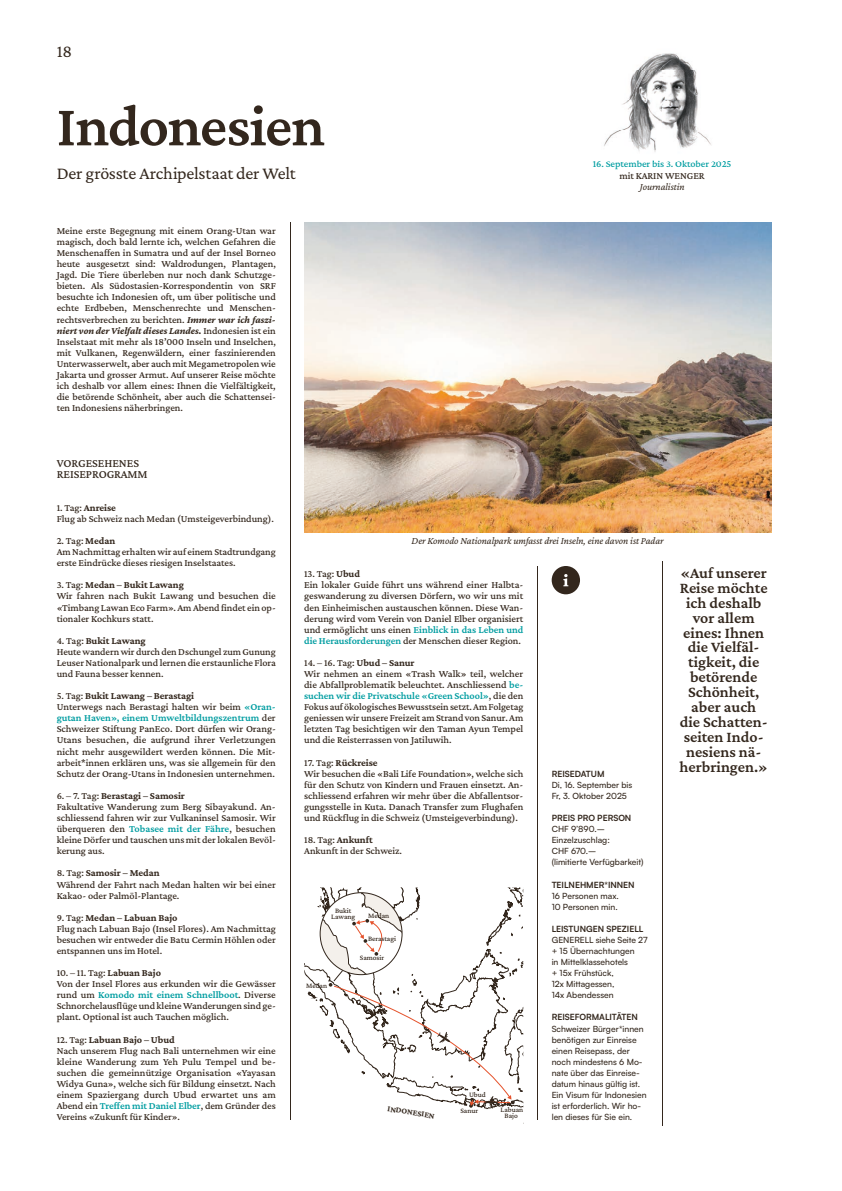
<style>
.page{position:relative;width:842px;height:1191px;background:#fff}
.page>*{position:absolute;margin:0;border:0;box-sizing:border-box;transform-origin:0 0}
.t1{font:600 60px "Crimson Pro";letter-spacing:-.02em;color:#33271d}
.t2{font:18px "Crimson Pro";letter-spacing:-.015em;color:#33271d}
.t3{font:600 16px/15px "Crimson Pro";color:#33271d;text-align:center}
.t4{font:500 12px/11.1px "Crimson Pro";letter-spacing:-.005em;color:#33271d}
.t5{font:500 10.2px/11.1px "Crimson Pro";letter-spacing:-.005em;color:#33271d}
.t6{font:italic 10.2px "Crimson Pro";letter-spacing:-.005em;color:#33271d}
.t7{font:500 10.2px "Crimson Pro";letter-spacing:-.005em;color:#009da1}
.t8{font:500 8.5px/11.1px "Satoshi";color:#33271d}
.t9{font:700 8.5px "Satoshi";letter-spacing:-.005em;color:#33271d}
.t10{font:700 8.4px "Crimson Pro";color:#33271d}
.t11{font:500 7.5px/5.7px "Crimson Pro";letter-spacing:-.005em;color:#33271d;text-align:center}
.s1{font-weight:700;font-style:italic}
.s2{font-weight:700}
.s3{font-weight:600;color:#009da1}
</style>
<div class="page">
<img style="left:304px;top:223px;width:467px;height:310px">
<hr style="left:290px;top:223px;width:1px;height:897px;background:#33271d">
<hr style="left:662px;top:560px;width:1px;height:565px;background:#33271d">
<div style="left:552px;top:566px;width:28px;height:28px;background:#33271d;border-radius:50%"></div>
<svg style="left:563px;top:574px;width:5px;height:12px"></svg>
<hr style="left:537px;top:566px;width:1px;height:554px;background:#33271d">
<svg style="left:304px;top:887px;width:219px;height:222px"></svg>
<img style="left:604px;top:53px;width:107px;height:99px">
<img style="left:607px;top:160px;width:113px;height:2px">
<h2 class="t2" style="left:57px;top:39px;width:17px">18</h2>
<h1 class="t1" style="left:57px;top:88px;width:270px">Indonesien</h1>
<h2 class="t2" style="left:57px;top:161px;width:240px">Der grösste Archipelstaat der Welt</h2>
<p class="t5" style="left:57px;top:225px;width:221px;text-align:justify">Meine erste Begegnung mit einem Orang-Utan war magisch, doch bald lernte ich, welchen Gefahren die Menschenaffen in Sumatra und auf der Insel Borneo heute ausgesetzt sind: Waldrodungen, Plantagen, Jagd. Die Tiere überleben nur noch dank Schutzge&shy;bieten. Als Südostasien-Korrespondentin von SRF besuchte ich Indonesien oft, um über politische und echte Erdbeben, Menschenrechte und Menschen&shy;rechtsverbrechen zu berichten. <span class="s1">Immer war ich faszi&shy;niert von der Vielfalt dieses Landes.</span> Indonesien ist ein Inselstaat mit mehr als 18’000 Inseln und Inselchen, mit Vulkanen, Regenwäldern, einer faszinierenden Unterwasserwelt, aber auch mit Megametropolen wie Jakarta und grosser Armut. Auf unserer Reise möchte ich deshalb vor allem eines: Ihnen die Vielfältigkeit, die betörende Schönheit, aber auch die Schattensei&shy;ten Indonesiens näherbringen.</p>
<p class="t7" style="left:593px;top:158px;width:140px">16. September bis 3. Oktober 2025</p>
<p class="t5" style="left:619px;top:169px;width:87px">mit KARIN WENGER</p>
<p class="t6" style="left:640px;top:180px;width:46px">Journalistin</p>
<p class="t4" style="left:57px;top:457px;width:92px">VORGESEHENES<br>REISEPROGRAMM</p>
<p class="t5" style="left:57px;top:502px;width:219px">1. Tag: <span class="s2">Anreise<br></span>Flug ab Schweiz nach Medan (Umsteigeverbindung).</p>
<p class="t5" style="left:57px;top:535px;width:221px">2. Tag: <span class="s2">Medan<br></span>Am Nachmittag erhalten wir auf einem Stadtrundgang erste Eindrücke dieses riesigen Inselstaates.</p>
<p class="t5" style="left:57px;top:579px;width:221px">3. Tag: <span class="s2">Medan – Bukit Lawang<br></span>Wir fahren nach Bukit Lawang und besuchen die «Timbang Lawan Eco Farm». Am Abend findet ein op&shy;tionaler Kochkurs statt.</p>
<p class="t5" style="left:57px;top:635px;width:221px">4. Tag: <span class="s2">Bukit Lawang<br></span>Heute wandern wir durch den Dschungel zum Gunung Leuser Nationalpark und lernen die erstaunliche Flora und Fauna besser kennen.</p>
<p class="t5" style="left:57px;top:690px;width:221px">5. Tag: <span class="s2">Bukit Lawang – Berastagi<br></span>Unterwegs nach Berastagi halten wir beim <span class="s3">«Oran&shy;gutan Haven», einem Umweltbildungszentrum</span> der Schweizer Stiftung PanEco. Dort dürfen wir Orang-Utans besuchen, die aufgrund ihrer Verletzungen nicht mehr ausgewildert werden können. Die Mit&shy;arbeit*innen erklären uns, was sie allgemein für den Schutz der Orang-Utans in Indonesien unternehmen.</p>
<p class="t5" style="left:57px;top:790px;width:221px">6. – 7. Tag: <span class="s2">Berastagi – Samosir<br></span>Fakultative Wanderung zum Berg Sibayakund. An&shy;schliessend fahren wir zur Vulkaninsel Samosir. Wir überqueren den <span class="s3">Tobasee mit der Fähre</span>, besuchen kleine Dörfer und tauschen uns mit der lokalen Bevöl&shy;kerung aus.</p>
<p class="t5" style="left:57px;top:867px;width:221px">8. Tag: <span class="s2">Samosir – Medan<br></span>Während der Fahrt nach Medan halten wir bei einer<br>Kakao- oder Palmöl-Plantage.</p>
<p class="t5" style="left:57px;top:911px;width:221px">9. Tag: <span class="s2">Medan – Labuan Bajo<br></span>Flug nach Labuan Bajo (Insel Flores). Am Nachmittag besuchen wir entweder die Batu Cermin Höhlen oder entspannen uns im Hotel.</p>
<p class="t5" style="left:57px;top:967px;width:221px">10. – 11. Tag: <span class="s2">Labuan Bajo<br></span>Von der Insel Flores aus erkunden wir die Gewässer rund um <span class="s3">Komodo mit einem Schnellboot</span>. Diverse Schnorchelausflüge und kleine Wanderungen sind ge&shy;plant. Optional ist auch Tauchen möglich.</p>
<p class="t5" style="left:57px;top:1033px;width:221px">12. Tag: <span class="s2">Labuan Bajo – Ubud<br></span>Nach unserem Flug nach Bali unternehmen wir eine kleine Wanderung zum Yeh Pulu Tempel und be&shy;suchen die gemeinnützige Organisation «Yayasan Widya Guna», welche sich für Bildung einsetzt. Nach einem Spaziergang durch Ubud erwartet uns am Abend ein <span class="s3">Treffen mit Daniel Elber</span>, dem Gründer des Vereins «Zukunft für Kinder».</p>
<p class="t6" style="left:412px;top:534px;width:254px">Der Komodo Nationalpark umfasst drei Inseln, eine davon ist Padar</p>
<p class="t5" style="left:304px;top:568px;width:221px">13. Tag: <span class="s2">Ubud<br></span>Ein lokaler Guide führt uns während einer Halbta&shy;geswanderung zu diversen Dörfern, wo wir uns mit den Einheimischen austauschen können. Diese Wan&shy;derung wird vom Verein von Daniel Elber organisiert und ermöglicht uns einen <span class="s3">Einblick in das Leben und die Herausforderungen</span> der Menschen dieser Region.</p>
<p class="t5" style="left:304px;top:657px;width:221px">14. – 16. Tag: <span class="s2">Ubud – Sanur<br></span>Wir nehmen an einem «Trash Walk» teil, welcher die Abfallproblematik beleuchtet. Anschliessend <span class="s3">be&shy;suchen wir die Privatschule «Green School»</span>, die den Fokus auf ökologisches Bewusstsein setzt. Am Folgetag geniessen wir unsere Freizeit am Strand von Sanur. Am letzten Tag besichtigen wir den Taman Ayun Tempel und die Reisterrassen von Jatiluwih.</p>
<p class="t5" style="left:304px;top:756px;width:221px">17. Tag: <span class="s2">Rückreise<br></span>Wir besuchen die «Bali Life Foundation», welche sich für den Schutz von Kindern und Frauen einsetzt. An&shy;schliessend erfahren wir mehr über die Abfallentsor&shy;gungsstelle in Kuta. Danach Transfer zum Flughafen und Rückflug in die Schweiz (Umsteigeverbindung).</p>
<p class="t5" style="left:304px;top:834px;width:99px">18. Tag: <span class="s2">Ankunft<br></span>Ankunft in der Schweiz.</p>
<p class="t11" style="left:331px;top:907px;width:25px">Bukit<br>Lawang</p>
<p class="t11" style="left:368px;top:912px;width:23px">Medan</p>
<p class="t11" style="left:368px;top:935px;width:30px">Berastagi</p>
<p class="t11" style="left:306px;top:983px;width:23px">Medan</p>
<p class="t11" style="left:360px;top:955px;width:26px">Samosir</p>
<p class="t11" style="left:460px;top:1086px;width:27px;line-height:15.6px;text-align:left;text-indent:9px">Ubud<br>Sanur</p>
<p class="t10" style="left:389px;top:1103px;width:49px;rotate:9deg">INDONESIEN</p>
<p class="t11" style="left:501px;top:1106px;width:24px">Labuan<br>Bajo</p>
<p class="t9" style="left:552px;top:767px;width:54px">REISEDATUM</p>
<p class="t8" style="left:552px;top:778px;width:82px">Di, 16. September bis<br>Fr, 3. Oktober 2025</p>
<p class="t9" style="left:552px;top:811px;width:81px">PREIS PRO PERSON</p>
<p class="t8" style="left:552px;top:823px;width:93px">CHF 9’890.–<br>Einzelzuschlag:<br>CHF 670.–<br>(limitierte Verfügbarkeit)</p>
<p class="t9" style="left:552px;top:878px;width:84px">TEILNEHMER*INNEN</p>
<p class="t8" style="left:552px;top:889px;width:69px">16 Personen max.<br>10 Personen min.</p>
<p class="t9" style="left:552px;top:922px;width:93px">LEISTUNGEN SPEZIELL</p>
<p class="t8" style="left:552px;top:933px;width:97px">GENERELL siehe Seite 27 + 15 Übernachtungen<br>in Mittelklassehotels<br>+ 15x Frühstück,<br>12x Mittagessen,<br>14x Abendessen</p>
<p class="t9" style="left:552px;top:1011px;width:88px">REISEFORMALITÄTEN</p>
<p class="t8" style="left:552px;top:1022px;width:96px">Schweizer Bürger*innen benötigen zur Einreise einen Reisepass, der noch mindestens 6 Mo&shy;nate über das Einreise&shy;datum hinaus gültig ist.<br>Ein Visum für Indonesien ist erforderlich. Wir ho&shy;len dieses für Sie ein.</p>
<h3 class="t3" style="left:679px;top:564px;width:90px">«Auf unserer<br>Reise möchte ich deshalb vor allem eines: Ihnen die Vielfäl&shy;tigkeit, die betörende<br>Schönheit, aber auch die Schatten&shy;seiten Indo&shy;nesiens nä&shy;herbringen.»</h3>
</div>
